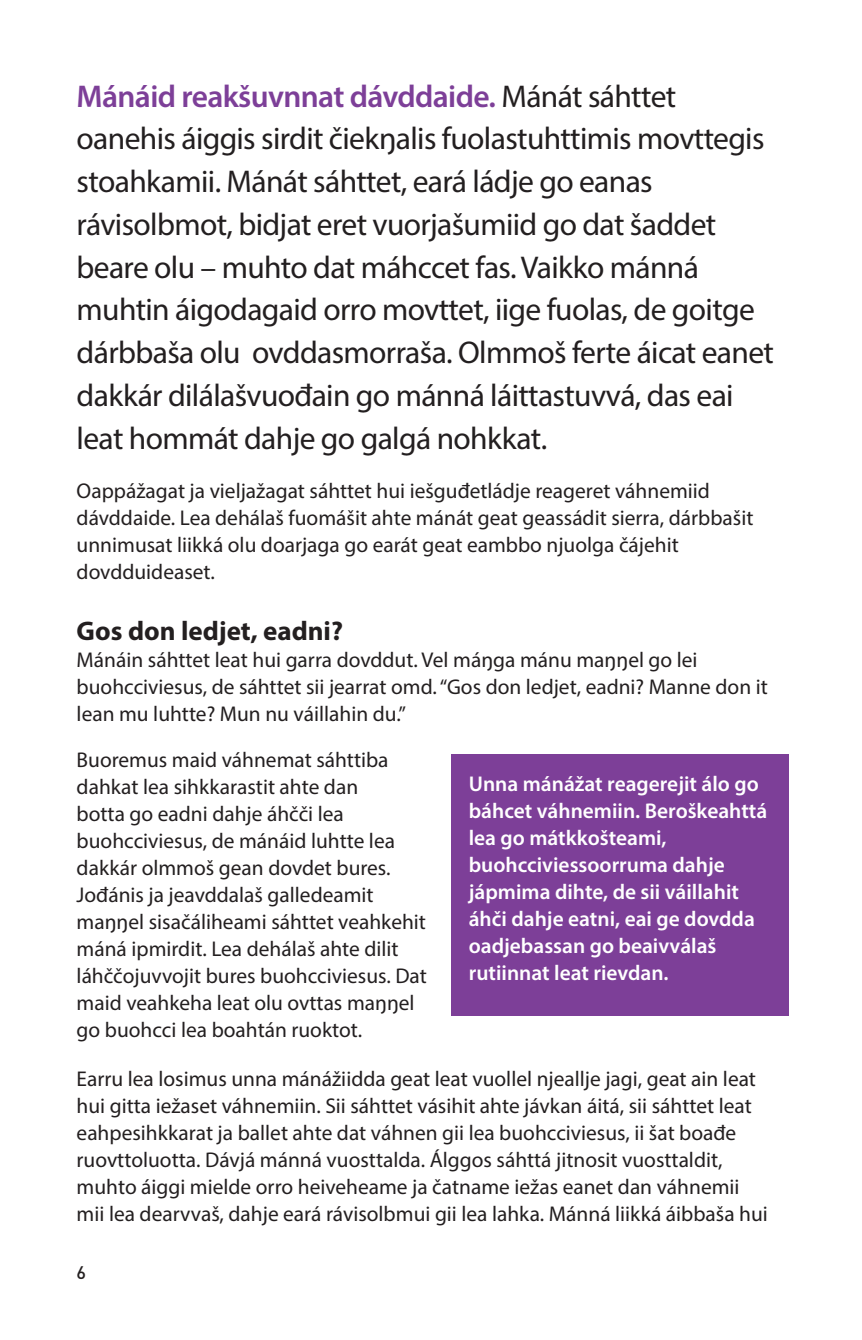
<style>
.page{position:relative;width:862px;height:1340px;background:#fff}
.page>*{position:absolute;margin:0;border:0;box-sizing:border-box;transform-origin:0 0}
.t1{font:31.5px/42.8px "Myriad Pro";letter-spacing:-.02em;color:#231f20}
.t2{font:700 27px "Myriad Pro";color:#231f20}
.t3{font:21.38px/27px "Myriad Pro";color:#231f20}
.t4{font:600 21.38px "Myriad Pro";color:#fff}
.t5{font:500 18px "DIN";color:#231f20}
.s1{font-weight:600;color:#7d3f98}
</style>
<div class="page">
<div style="left:451px;top:754px;width:337px;height:261px;background:#7d3f98"></div>
<p class="t1" style="left:77px;top:75px;width:698px"><span class="s1">Mánáid reakšuvnnat dávddaide.</span> Mánát sáhttet oanehis áiggis sirdit čiekŋalis fuolastuhttimis movttegis stoahkamii. Mánát sáhttet, eará ládje go eanas rávisolbmot, bidjat eret vuorjašumiid go dat šaddet beare olu – muhto dat máhccet fas. Vaikko mánná muhtin áigodagaid orro movttet, iige fuolas, de goitge dárbbaša olu ovddasmorraša. Olmmoš ferte áicat eanet dakkár dilálašvuođain go mánná láittastuvvá, das eai leat hommát dahje go galgá nohkkat.</p>
<p class="t3" style="left:77px;top:477px;width:678px">Oappážagat ja vieljažagat sáhttet hui iešguđetládje reageret váhnemiid dávddaide. Lea dehálaš fuomášit ahte mánát geat geassádit sierra, dárbbašit unnimusat liikká olu doarjaga go earát geat eambbo njuolga čájehit dovdduideaset.</p>
<p class="t2" style="left:77px;top:617px;width:268px">Gos don ledjet, eadni?</p>
<p class="t3" style="left:77px;top:646px;width:692px">Mánáin sáhttet leat hui garra dovddut. Vel máŋga mánu maŋŋel go lei buohcciviesus, de sáhttet sii jearrat omd. “Gos don ledjet, eadni? Manne don it lean mu luhtte? Mun nu váillahin du.”</p>
<p class="t3" style="left:77px;top:747px;width:313px">Buoremus maid váhnemat sáhttiba dahkat lea sihkkarastit ahte dan</p>
<p class="t4" style="left:468px;top:773px;width:291px">Unna mánážat reagerejit álo go</p>
<p class="t3" style="left:77px;top:801px;width:268px">botta go eadni dahje áhčči lea</p>
<p class="t4" style="left:468px;top:800px;width:300px">báhcet váhnemiin. Beroškeahttá</p>
<p class="t3" style="left:77px;top:828px;width:320px">buohcciviesus, de mánáid luhtte lea</p>
<p class="t4" style="left:468px;top:827px;width:199px">lea go mátkkošteami,</p>
<p class="t3" style="left:77px;top:855px;width:315px">dakkár olmmoš gean dovdet bures.</p>
<p class="t4" style="left:468px;top:854px;width:257px">buohcciviessoorruma dahje</p>
<p class="t3" style="left:77px;top:881px;width:298px">Jođánis ja jeavddalaš galledeamit</p>
<p class="t4" style="left:468px;top:881px;width:271px">jápmima dihte, de sii váillahit</p>
<p class="t3" style="left:77px;top:908px;width:351px">maŋŋel sisačáliheami sáhttet veahkehit</p>
<p class="t4" style="left:468px;top:908px;width:287px">áhči dahje eatni, eai ge dovdda</p>
<p class="t3" style="left:77px;top:935px;width:323px">máná ipmirdit. Lea dehálaš ahte dilit</p>
<p class="t4" style="left:468px;top:935px;width:249px">oadjebassan go beaivválaš</p>
<p class="t3" style="left:77px;top:962px;width:351px">láhččojuvvojit bures buohcciviesus. Dat</p>
<p class="t4" style="left:468px;top:962px;width:201px">rutiinnat leat rievdan.</p>
<p class="t3" style="left:77px;top:989px;width:339px">maid veahkeha leat olu ovttas maŋŋel go buohcci lea boahtán ruoktot.</p>
<p class="t3" style="left:77px;top:1065px;width:692px">Earru lea losimus unna mánážiidda geat leat vuollel njeallje jagi, geat ain leat hui gitta iežaset váhnemiin. Sii sáhttet vásihit ahte jávkan áitá, sii sáhttet leat eahpesihkkarat ja ballet ahte dat váhnen gii lea buohcciviesus, ii šat boađe ruovttoluotta. Dávjá mánná vuosttalda. Álggos sáhttá jitnosit vuosttaldit, muhto áiggi mielde orro heiveheame ja čatname iežas eanet dan váhnemii mii lea dearvvaš, dahje eará rávisolbmui gii lea lahka. Mánná liikká áibbaša hui</p>
<p class="t5" style="left:77px;top:1262px;width:11px">6</p>
</div>
